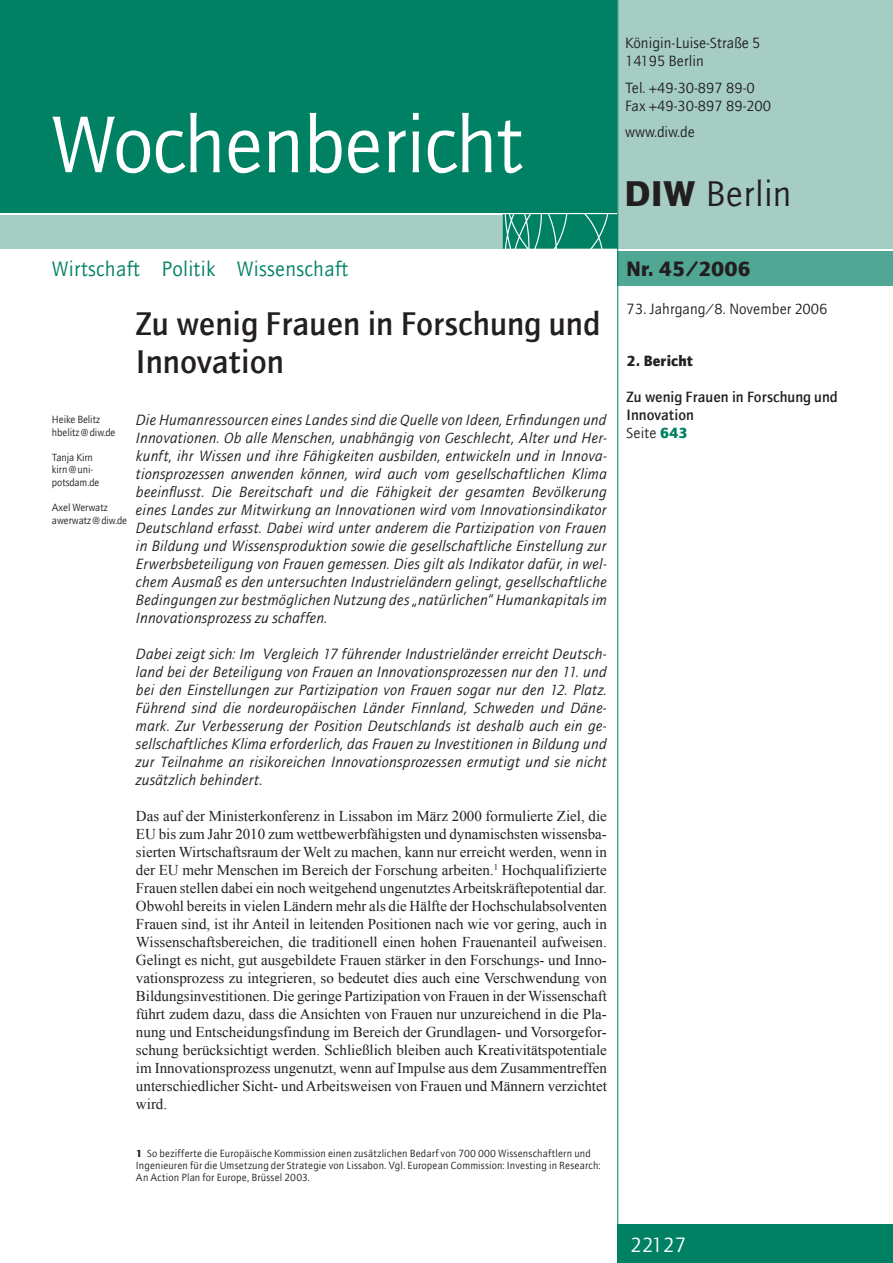
<style>
.page{position:relative;width:893px;height:1263px;background:#fff}
.page>*{position:absolute;margin:0;border:0;box-sizing:border-box;transform-origin:0 0}
.t1{font:81px "AT Quay Sans";letter-spacing:-.02em;color:#fff}
.t2{font:36px "AT Quay Sans";letter-spacing:.005em;color:#231f20}
.t3{font:500 33px/37.5px "AT Quay Sans";color:#231f20}
.t4{font:21px "AT Quay Sans";letter-spacing:.01em;color:#008164}
.t5{font:900 21px "AT Quay Sans";color:#231f20}
.t6{font:21px "AT Quay Sans";color:#fff}
.t7{font:italic 15px/18px "AT Quay Sans";letter-spacing:.01em;color:#231f20;text-align:justify}
.t8{font:15px/18px "Times New Roman";color:#231f20;text-align:justify}
.t9{font:15px/18px "AT Quay Sans";color:#231f20}
.t10{font:500 15px/18px "AT Quay Sans";color:#231f20}
.t11{font:900 15px "AT Quay Sans";color:#231f20}
.t12{font:10.5px/12px "AT Quay Sans";letter-spacing:.01em;color:#231f20}
.t13{font:10.5px/12.6px "AT Quay Sans";letter-spacing:-.01em;color:#231f20}
.s1{font-weight:900}
.s2{font-weight:400}
.s3{font-weight:900;color:#008164}
</style>
<div class="page">
<div style="left:617px;top:251px;width:275px;height:34px;background:#4fa794"></div>
<div style="left:0;top:215px;width:504px;height:34px;background:#a5cdc3"></div>
<div style="left:0;top:0;width:617px;height:213px;background:#008164"></div>
<div style="left:617px;top:0;width:275px;height:249px;background:#a5cdc3"></div>
<div style="left:617px;top:1225px;width:275px;height:38px;background:#008164"></div>
<svg style="left:503px;top:215px;width:114px;height:34px"></svg>
<hr style="left:617px;top:0;width:1px;height:1263px;background:#008164">
<h1 class="t1" style="left:51px;top:95px;width:474px">Wochenbericht</h1>
<p class="t9" style="left:625px;top:34px;width:137px">Königin-Luise-Straße 5<br>14195 Berlin</p>
<p class="t9" style="left:625px;top:78px;width:147px">Tel. +49-30-897 89-0<br>Fax +49-30-897 89-200</p>
<p class="t9" style="left:625px;top:123px;width:71px">www.diw.de</p>
<h2 class="t2" style="left:624px;top:171px;width:169px"><span class="s1">DIW</span> Berlin</h2>
<h3 class="t4" style="left:52px;top:256px;width:298px">Wirtschaft Politik Wissenschaft</h3>
<h3 class="t3" style="left:136px;top:305px;width:465px">Zu wenig Frauen in Forschung und<br>Innovation</h3>
<p class="t13" style="left:52px;top:413px;width:65px">Heike Belitz hbelitz@diw.de</p>
<p class="t13" style="left:52px;top:451px;width:49px">Tanja Kirn kirn@uni&shy;potsdam.de</p>
<p class="t13" style="left:52px;top:501px;width:77px">Axel Werwatz awerwatz@diw.de</p>
<p class="t7" style="left:136px;top:411px;width:472px">Die Humanressourcen eines Landes sind die Quelle von Ideen, Erfindungen und Innovationen. Ob alle Menschen, unabhängig von Geschlecht, Alter und Her&shy;kunft, ihr Wissen und ihre Fähigkeiten ausbilden, entwickeln und in Innova&shy;tionsprozessen anwenden können, wird auch vom gesellschaftlichen Klima beeinflusst. Die Bereitschaft und die Fähigkeit der gesamten Bevölkerung eines Landes zur Mitwirkung an Innovationen wird vom Innovationsindikator Deutschland erfasst. Dabei wird unter anderem die Partizipation von Frauen in Bildung und Wissensproduktion sowie die gesellschaftliche Einstellung zur Erwerbsbeteiligung von Frauen gemessen. Dies gilt als Indikator dafür, in wel&shy;chem Ausmaß es den untersuchten Industrieländern gelingt, gesellschaftliche Bedingungen zur bestmöglichen Nutzung des „natürlichen“ Humankapitals im Innovationsprozess zu schaffen.</p>
<p class="t7" style="left:136px;top:645px;width:472px">Dabei zeigt sich: Im Vergleich 17 führender Industrieländer erreicht Deutsch&shy;land bei der Beteiligung von Frauen an Innovationsprozessen nur den 11. und bei den Einstellungen zur Partizipation von Frauen sogar nur den 12. Platz.<br>Führend sind die nordeuropäischen Länder Finnland, Schweden und Däne&shy;mark. Zur Verbesserung der Position Deutschlands ist deshalb auch ein ge&shy;sellschaftliches Klima erforderlich, das Frauen zu Investitionen in Bildung und zur Teilnahme an risikoreichen Innovationsprozessen ermutigt und sie nicht zusätzlich behindert.</p>
<p class="t8" style="left:136px;top:807px;width:472px">Das auf der Ministerkonferenz in Lissabon im März 2000 formulierte Ziel, die EU bis zum Jahr 2010 zum wettbewerbfähigsten und dynamischsten wissensba&shy;sierten Wirtschaftsraum der Welt zu machen, kann nur erreicht werden, wenn in der EU mehr Menschen im Bereich der Forschung arbeiten.<sup>1</sup> Hochqualifizierte Frauen stellen dabei ein noch weitgehend ungenutztes Arbeitskräftepotential dar.<br>Obwohl bereits in vielen Ländern mehr als die Hälfte der Hochschulabsolventen Frauen sind, ist ihr Anteil in leitenden Positionen nach wie vor gering, auch in Wissenschaftsbereichen, die traditionell einen hohen Frauenanteil aufweisen.<br>Gelingt es nicht, gut ausgebildete Frauen stärker in den Forschungs- und Inno&shy;vationsprozess zu integrieren, so bedeutet dies auch eine Verschwendung von Bildungsinvestitionen. Die geringe Partizipation von Frauen in der Wissenschaft führt zudem dazu, dass die Ansichten von Frauen nur unzureichend in die Pla&shy;nung und Entscheidungsfindung im Bereich der Grundlagen- und Vorsorgefor&shy;schung berücksichtigt werden. Schließlich bleiben auch Kreativitätspotentiale im Innovationsprozess ungenutzt, wenn auf Impulse aus dem Zusammentreffen unterschiedlicher Sicht- und Arbeitsweisen von Frauen und Männern verzichtet wird.</p>
<p class="t12" style="left:136px;top:1148px;width:466px"><span class="s1">1</span> So bezifferte die Europäische Kommission einen zusätzlichen Bedarf von 700 000 Wissenschaftlern und<br>Ingenieuren für die Umsetzung der Strategie von Lissabon. Vgl. European Commission: Investing in Research:<br>An Action Plan for Europe, Brüssel 2003.</p>
<h3 class="t5" style="left:626px;top:256px;width:126px">Nr. 45/2006</h3>
<p class="t9" style="left:626px;top:300px;width:202px">73. Jahrgang/8. November 2006</p>
<p class="t11" style="left:626px;top:352px;width:68px">2. Bericht</p>
<p class="t10" style="left:626px;top:388px;width:212px">Zu wenig Frauen in Forschung und<br>Innovation<br><span class="s2">Seite</span> <span class="s3">643</span></p>
<h3 class="t6" style="left:630px;top:1232px;width:58px">22127</h3>
</div>
